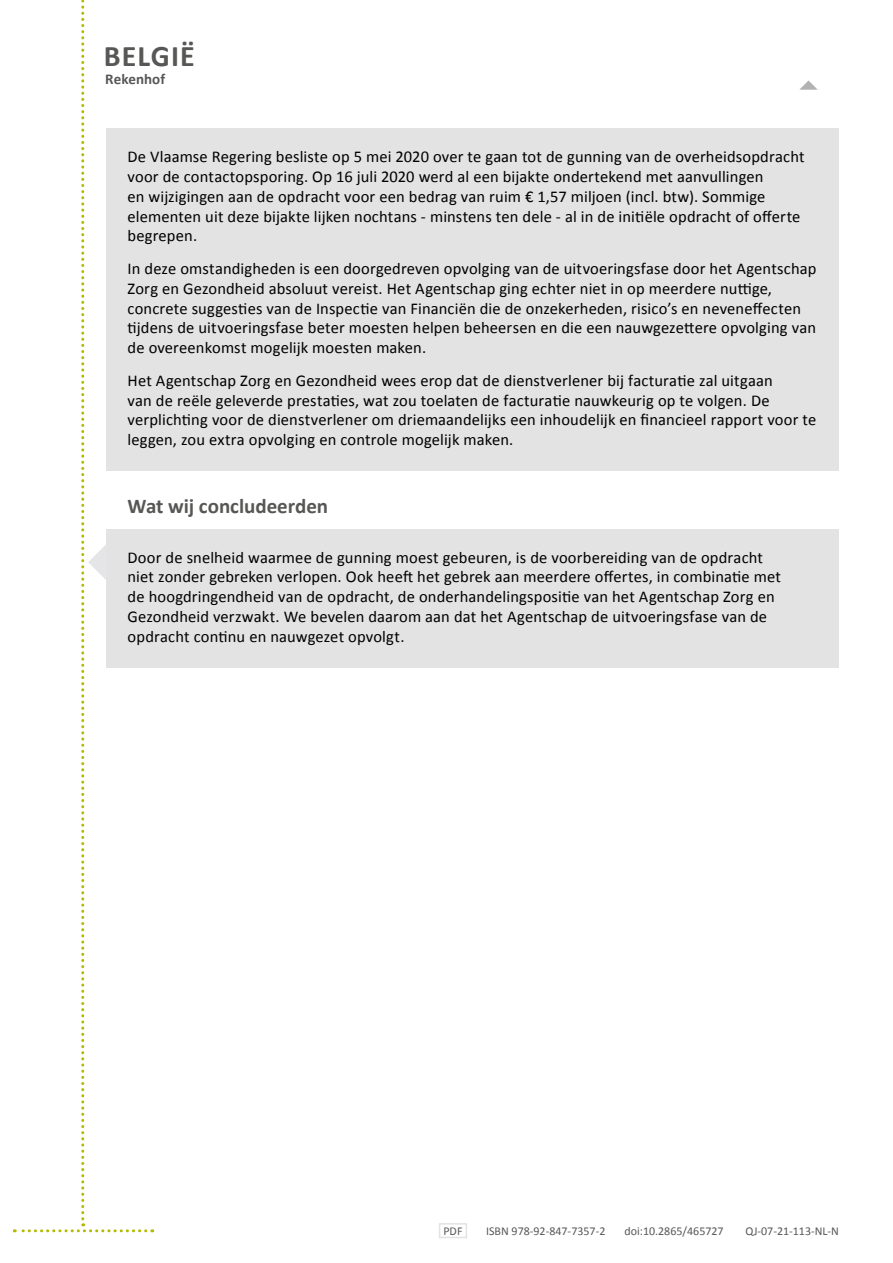
<style>
.page{position:relative;width:893px;height:1263px;background:#fff}
.page>*{position:absolute;margin:0;border:0;box-sizing:border-box;transform-origin:0 0}
.Country-Second{font:700 30px "Calibri";letter-spacing:.035em;color:#575756}
.t1{font:700 21px "Calibri";letter-spacing:-.005em;color:#575756}
.t2{font:16.5px/19.8px "Calibri";letter-spacing:.01em;color:#000}
.SaiName_Second{font:700 15px "Calibri";letter-spacing:.005em;color:#575756}
.Identifiers{font:12px "Calibri";color:#575756}
</style>
<div class="page">
<div style="left:106px;top:129px;width:733px;height:138px;background:#e3e3e3"></div>
<div style="left:106px;top:240px;width:733px;height:139px;background:#e3e3e3"></div>
<div style="left:106px;top:352px;width:733px;height:119px;background:#e3e3e3"></div>
<div style="left:106px;top:529px;width:733px;height:138px;background:#e3e3e3"></div>
<svg style="left:14px;top:0;width:132px;height:1232px"></svg>
<svg style="left:799px;top:80px;width:19px;height:10px"></svg>
<div style="left:439px;top:1223px;width:28px;height:15px;border:2px solid #e3e3e3"></div>
<p class="Country-Second" style="left:104px;top:38px;width:92px">BELGIË</p>
<p class="SaiName_Second" style="left:105px;top:70px;width:61px">Rekenhof</p>
<p class="t2" style="left:128px;top:146px;width:679px">De Vlaamse Regering besliste op 5 mei 2020 over te gaan tot de gunning van de overheidsopdracht voor de contactopsporing. Op 16 juli 2020 werd al een bijakte ondertekend met aanvullingen<br>en wijzigingen aan de opdracht voor een bedrag van ruim € 1,57 miljoen (incl. btw). Sommige elementen uit deze bijakte lijken nochtans - minstens ten dele - al in de initiële opdracht of offerte begrepen.</p>
<p class="t2" style="left:128px;top:258px;width:690px">In deze omstandigheden is een doorgedreven opvolging van de uitvoeringsfase door het Agentschap Zorg en Gezondheid absoluut vereist. Het Agentschap ging echter niet in op meerdere nuttige, concrete suggesties van de Inspectie van Financiën die de onzekerheden, risico’s en neveneffecten tijdens de uitvoeringsfase beter moesten helpen beheersen en die een nauwgezettere opvolging van de overeenkomst mogelijk moesten maken.</p>
<p class="t2" style="left:128px;top:370px;width:690px">Het Agentschap Zorg en Gezondheid wees erop dat de dienstverlener bij facturatie zal uitgaan<br>van de reële geleverde prestaties, wat zou toelaten de facturatie nauwkeurig op te volgen. De verplichting voor de dienstverlener om driemaandelijks een inhoudelijk en financieel rapport voor te leggen, zou extra opvolging en controle mogelijk maken.</p>
<h2 class="t1" style="left:128px;top:493px;width:202px">Wat wij concludeerden</h2>
<p class="t2" style="left:128px;top:546px;width:655px">Door de snelheid waarmee de gunning moest gebeuren, is de voorbereiding van de opdracht niet zonder gebreken verlopen. Ook heeft het gebrek aan meerdere offertes, in combinatie met de hoogdringendheid van de opdracht, de onderhandelingspositie van het Agentschap Zorg en Gezondheid verzwakt. We bevelen daarom aan dat het Agentschap de uitvoeringsfase van de opdracht continu en nauwgezet opvolgt.</p>
<p class="Identifiers" style="left:443px;top:1224px;width:21px">PDF</p>
<p class="Identifiers" style="left:486px;top:1224px;width:121px">ISBN 978-92-847-7357-2</p>
<p class="Identifiers" style="left:624px;top:1224px;width:101px">doi:10.2865/465727</p>
<p class="Identifiers" style="left:745px;top:1224px;width:95px">QJ-07-21-113-NL-N</p>
</div>
